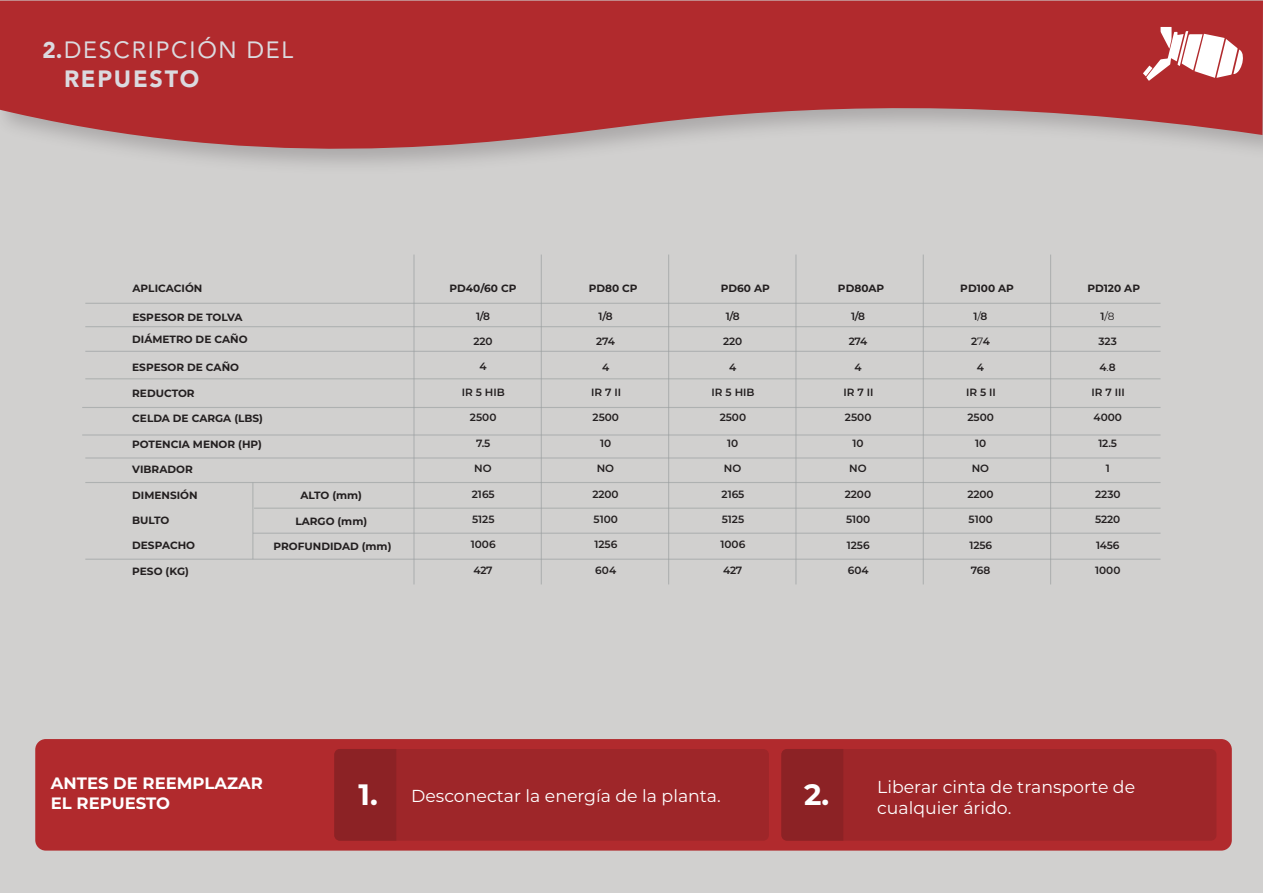
<style>
.page{position:relative;width:1263px;height:893px;background:#fff}
.page>*{position:absolute;margin:0;border:0;box-sizing:border-box;transform-origin:0 0}
.t1{font:700 29.4px "Montserrat";color:#fff}
.t2{font:23.4px/28px "Avenir LT Std";letter-spacing:.075em;color:#dbdadf}
.t3{font:17.25px/21px "Montserrat";color:#fff}
.t4{font:700 16.5px/19.8px "Montserrat";color:#fff}
.t5{font:600 10.5px "Montserrat";color:#231f20}
.t6{font:700 10.5px "Montserrat";color:#231f20}
.t7{font:10.5px "Montserrat";color:#231f20}
.s1{font-weight:900;font-size:22.65px}
.s2{font-weight:900}
.s3{font-weight:400}
.s4{font-weight:600}
.s5{font-weight:700;font-size:29.4px}
</style>
<div class="page">
<div style="left:0;top:0;width:1262px;height:893px;background:#d1d0cf"></div>
<hr style="left:413px;top:255px;width:2px;height:329px;background:#999e9f">
<hr style="left:541px;top:255px;width:1px;height:329px;background:#999e9f">
<hr style="left:668px;top:255px;width:1px;height:329px;background:#999e9f">
<hr style="left:795px;top:255px;width:1px;height:329px;background:#999e9f">
<hr style="left:923px;top:255px;width:1px;height:329px;background:#999e9f">
<hr style="left:1050px;top:255px;width:1px;height:329px;background:#999e9f">
<svg style="left:0;top:1px;width:1263px;height:177px;fill:#b12a2d"></svg>
<hr style="left:85px;top:351px;width:1075px;height:1px;background:#999e9f">
<hr style="left:85px;top:326px;width:1075px;height:1px;background:#999e9f">
<hr style="left:85px;top:303px;width:1075px;height:1px;background:#999e9f">
<hr style="left:85px;top:378px;width:1075px;height:1px;background:#999e9f">
<hr style="left:82px;top:407px;width:1078px;height:1px;background:#999e9f">
<hr style="left:82px;top:434px;width:1078px;height:2px;background:#999e9f">
<hr style="left:85px;top:457px;width:1075px;height:2px;background:#999e9f">
<hr style="left:85px;top:482px;width:1075px;height:1px;background:#999e9f">
<hr style="left:254px;top:508px;width:906px;height:1px;background:#999e9f">
<hr style="left:253px;top:533px;width:907px;height:1px;background:#999e9f">
<hr style="left:85px;top:559px;width:1075px;height:1px;background:#999e9f">
<svg style="left:1146px;top:27px;width:97px;height:54px;background:#d79394"></svg>
<svg style="left:1143px;top:66px;width:9px;height:10px"></svg>
<hr style="left:252px;top:482px;width:1px;height:77px;background:#999e9f">
<div style="left:35px;top:739px;width:1197px;height:112px;background:#b12a2d;border-radius:11px"></div>
<div style="left:334px;top:749px;width:435px;height:92px;background:#9e2629;border-radius:6px"></div>
<div style="left:334px;top:749px;width:62px;height:92px;background:#8c2225"></div>
<div style="left:782px;top:749px;width:434px;height:92px;background:#9e2629;border-radius:6px"></div>
<div style="left:781px;top:749px;width:62px;height:92px;background:#8c2225"></div>
<h2 class="t2" style="left:64px;top:36px;width:231px;text-indent:-22px"><span class="s1">2.</span>DESCRIPCIÓN DEL<br><span class="s2">REPUESTO</span></h2>
<p class="t6" style="left:133px;top:281px;width:71px">APLICACIÓN</p>
<p class="t6" style="left:133px;top:310px;width:112px">ESPESOR DE TOLVA</p>
<p class="t6" style="left:132px;top:332px;width:117px">DIÁMETRO DE CAÑO</p>
<p class="t6" style="left:132px;top:360px;width:108px">ESPESOR DE CAÑO</p>
<p class="t6" style="left:132px;top:386px;width:64px">REDUCTOR</p>
<p class="t6" style="left:132px;top:411px;width:132px">CELDA DE CARGA (LBS)</p>
<p class="t6" style="left:132px;top:436px;width:131px">POTENCIA MENOR (HP)</p>
<p class="t6" style="left:132px;top:462px;width:62px">VIBRADOR</p>
<p class="t6" style="left:132px;top:487px;width:67px">DIMENSIÓN</p>
<p class="t6" style="left:132px;top:513px;width:39px">BULTO</p>
<p class="t6" style="left:132px;top:538px;width:65px">DESPACHO</p>
<p class="t6" style="left:132px;top:563px;width:58px">PESO (KG)</p>
<p class="t6" style="left:300px;top:488px;width:63px">ALTO (mm)</p>
<p class="t6" style="left:295px;top:514px;width:73px">LARGO (mm)</p>
<p class="t6" style="left:273px;top:539px;width:119px">PROFUNDIDAD (mm)</p>
<p class="t6" style="left:449px;top:281px;width:69px">PD40/60 CP</p>
<p class="t6" style="left:589px;top:281px;width:50px">PD80 CP</p>
<p class="t6" style="left:721px;top:281px;width:51px">PD60 AP</p>
<p class="t6" style="left:838px;top:281px;width:48px">PD80AP</p>
<p class="t6" style="left:960px;top:281px;width:55px">PD100 AP</p>
<p class="t6" style="left:1087px;top:281px;width:54px">PD120 AP</p>
<p class="t5" style="left:476px;top:308px;width:15px">1/8</p>
<p class="t5" style="left:473px;top:334px;width:21px">220</p>
<p class="t5" style="left:479px;top:359px;width:9px">4</p>
<p class="t5" style="left:462px;top:385px;width:44px">IR 5 HIB</p>
<p class="t5" style="left:470px;top:410px;width:28px">2500</p>
<p class="t5" style="left:476px;top:436px;width:16px">7.5</p>
<p class="t5" style="left:474px;top:461px;width:19px">NO</p>
<p class="t5" style="left:472px;top:486px;width:24px">2165</p>
<p class="t5" style="left:472px;top:512px;width:24px">5125</p>
<p class="t5" style="left:471px;top:537px;width:26px">1006</p>
<p class="t5" style="left:473px;top:563px;width:21px">427</p>
<p class="t5" style="left:599px;top:308px;width:15px">1/8</p>
<p class="t5" style="left:596px;top:334px;width:20px">274</p>
<p class="t5" style="left:602px;top:359px;width:9px">4</p>
<p class="t5" style="left:591px;top:385px;width:32px">IR 7 II</p>
<p class="t5" style="left:592px;top:410px;width:28px">2500</p>
<p class="t5" style="left:600px;top:436px;width:13px">10</p>
<p class="t5" style="left:597px;top:461px;width:19px">NO</p>
<p class="t5" style="left:592px;top:486px;width:28px">2200</p>
<p class="t5" style="left:594px;top:512px;width:26px">5100</p>
<p class="t5" style="left:594px;top:537px;width:24px">1256</p>
<p class="t5" style="left:595px;top:563px;width:22px">604</p>
<p class="t5" style="left:726px;top:309px;width:15px">1/8</p>
<p class="t5" style="left:723px;top:334px;width:21px">220</p>
<p class="t5" style="left:729px;top:359px;width:9px">4</p>
<p class="t5" style="left:712px;top:385px;width:44px">IR 5 HIB</p>
<p class="t5" style="left:720px;top:410px;width:28px">2500</p>
<p class="t5" style="left:727px;top:436px;width:13px">10</p>
<p class="t5" style="left:724px;top:461px;width:19px">NO</p>
<p class="t5" style="left:721px;top:486px;width:24px">2165</p>
<p class="t5" style="left:722px;top:512px;width:24px">5125</p>
<p class="t5" style="left:720px;top:537px;width:26px">1006</p>
<p class="t5" style="left:723px;top:563px;width:21px">427</p>
<p class="t5" style="left:851px;top:309px;width:15px">1/8</p>
<p class="t5" style="left:849px;top:334px;width:20px">274</p>
<p class="t5" style="left:854px;top:359px;width:9px">4</p>
<p class="t5" style="left:843px;top:385px;width:32px">IR 7 II</p>
<p class="t5" style="left:845px;top:410px;width:28px">2500</p>
<p class="t5" style="left:852px;top:436px;width:13px">10</p>
<p class="t5" style="left:849px;top:461px;width:19px">NO</p>
<p class="t5" style="left:845px;top:486px;width:28px">2200</p>
<p class="t5" style="left:846px;top:512px;width:26px">5100</p>
<p class="t5" style="left:847px;top:537px;width:24px">1256</p>
<p class="t5" style="left:848px;top:563px;width:22px">604</p>
<p class="t5" style="left:973px;top:309px;width:15px">1<span class="s3">/</span>8</p>
<p class="t5" style="left:971px;top:334px;width:20px">2<span class="s3">7</span>4</p>
<p class="t5" style="left:977px;top:359px;width:9px">4</p>
<p class="t5" style="left:966px;top:385px;width:31px">IR 5 II</p>
<p class="t5" style="left:967px;top:410px;width:28px">2500</p>
<p class="t5" style="left:975px;top:436px;width:13px">10</p>
<p class="t5" style="left:972px;top:461px;width:19px">NO</p>
<p class="t5" style="left:967px;top:486px;width:28px">2200</p>
<p class="t5" style="left:968px;top:512px;width:26px">5100</p>
<p class="t5" style="left:969px;top:537px;width:24px">1256</p>
<p class="t5" style="left:971px;top:563px;width:21px">768</p>
<p class="t7" style="left:1101px;top:309px;width:15px"><span class="s4">1</span>/8</p>
<p class="t5" style="left:1099px;top:334px;width:20px">323</p>
<p class="t5" style="left:1099px;top:359px;width:18px">4<span class="s3">.</span>8</p>
<p class="t5" style="left:1091px;top:385px;width:35px">IR 7 III</p>
<p class="t5" style="left:1093px;top:410px;width:30px">4000</p>
<p class="t5" style="left:1098px;top:436px;width:20px">12.5</p>
<p class="t5" style="left:1106px;top:461px;width:6px">1</p>
<p class="t5" style="left:1095px;top:487px;width:27px">2230</p>
<p class="t5" style="left:1095px;top:512px;width:26px">5220</p>
<p class="t5" style="left:1096px;top:537px;width:25px">1456</p>
<p class="t5" style="left:1095px;top:563px;width:27px">1000</p>
<h3 class="t4" style="left:51px;top:772px;width:213px">ANTES DE REEMPLAZAR<br>EL REPUESTO</h3>
<h3 class="t3" style="left:358px;top:785px;width:364px"><span class="s5">1.</span> Desconectar la energía de la planta.</h3>
<h3 class="t3" style="left:877px;top:776px;width:259px">Liberar cinta de transporte de cualquier árido.</h3>
<h1 class="t1" style="left:804px;top:774px;width:27px">2.</h1>
</div>
